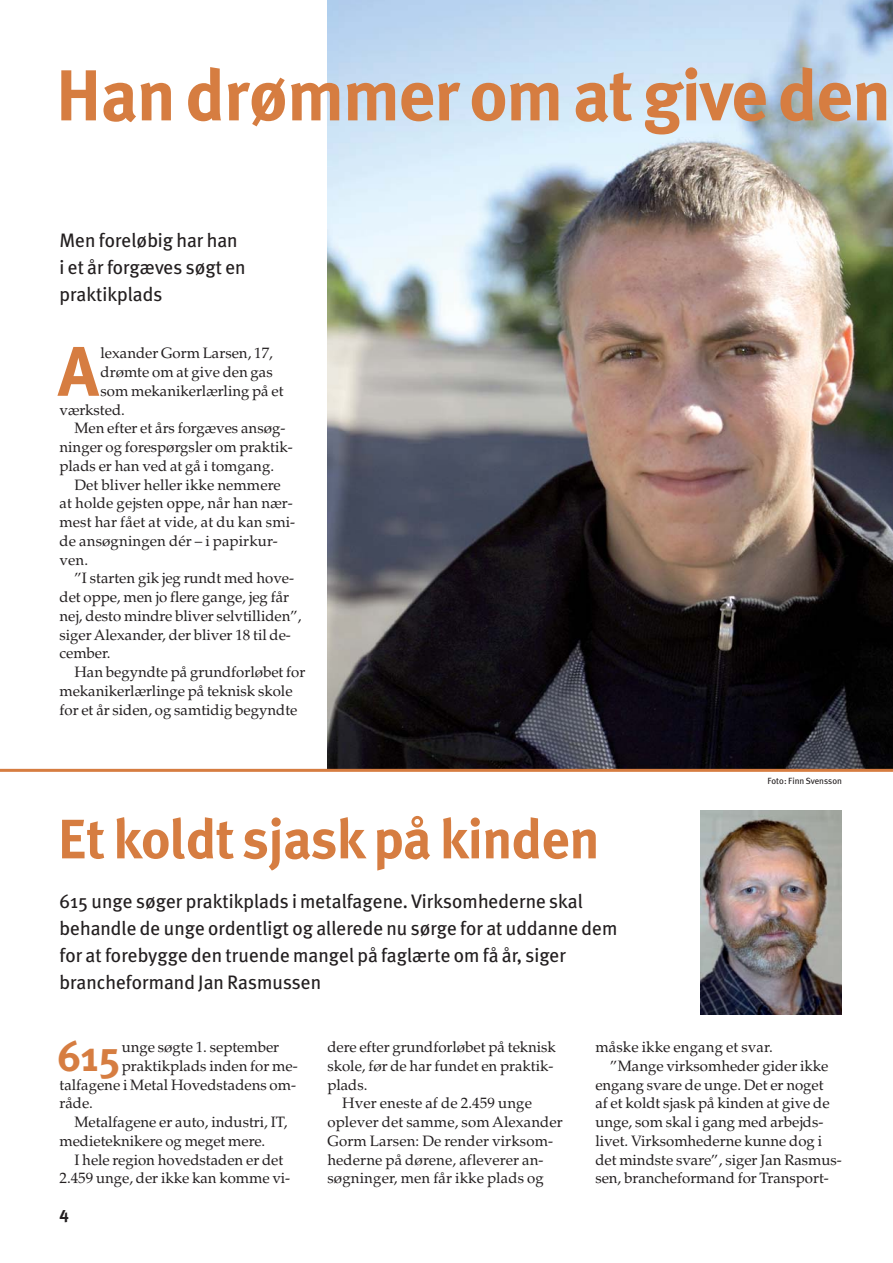
<style>
.page{position:relative;width:893px;height:1263px;background:#fff}
.page>*{position:absolute;margin:0;border:0;box-sizing:border-box;transform-origin:0 0}
.t1{font:700 72px "Meta Plus";letter-spacing:-.015em;color:#d67d41}
.t2{font:700 70.05px "Meta Plus";color:#d67d41}
.t3{font:700 55.5px "Meta Plus";letter-spacing:-.01em;color:#d67d41}
.t4{font:700 42.6px "Meta Plus";color:#d67d41}
.t5{font:19.5px/27px "Meta Plus";color:#231f20}
.t6{font:700 17.25px "Meta Plus";color:#231f20}
.t7{font:15px "Palatino";color:#231f20}
.t8{font:9px "Meta Plus";color:#231f20}
</style>
<div class="page">
<img style="left:327px;top:0;width:566px;height:769px">
<hr style="left:0;top:769px;width:893px;height:3px;background:#d67d41">
<img style="left:701px;top:810px;width:141px;height:204px">
<h1 class="t1" style="left:55px;top:67px;width:837px">Han drømmer om at give den</h1>
<h3 class="t5" style="left:60px;top:229px;width:188px">Men foreløbig har han i et år forgæves søgt en praktikplads</h3>
<h2 class="t2" style="left:58px;top:344px;width:42px">A</h2>
<p class="t7" style="left:101px;top:347px;width:174px">lexander Gorm Larsen, 17,</p>
<p class="t7" style="left:101px;top:366px;width:174px">drømte om at give den gas</p>
<p class="t7" style="left:101px;top:385px;width:185px">som mekanikerlærling på et</p>
<p class="t7" style="left:60px;top:404px;width:67px">værksted.</p>
<p class="t7" style="left:74px;top:422px;width:212px">Men efter et års forgæves ansøg-</p>
<p class="t7" style="left:60px;top:441px;width:235px">ninger og forespørgsler om praktik-</p>
<p class="t7" style="left:60px;top:460px;width:216px">plads er han ved at gå i tomgang.</p>
<p class="t7" style="left:74px;top:479px;width:208px">Det bliver heller ikke nemmere</p>
<p class="t7" style="left:60px;top:497px;width:235px">at holde gejsten oppe, når han nær-</p>
<p class="t7" style="left:60px;top:516px;width:237px">mest har fået at vide, at du kan smi-</p>
<p class="t7" style="left:60px;top:535px;width:220px">de ansøgningen dér – i papirkur-</p>
<p class="t7" style="left:60px;top:554px;width:30px">ven.</p>
<p class="t7" style="left:74px;top:572px;width:221px">”I starten gik jeg rundt med hove-</p>
<p class="t7" style="left:60px;top:591px;width:231px">det oppe, men jo flere gange, jeg får</p>
<p class="t7" style="left:60px;top:610px;width:244px">nej, desto mindre bliver selvtilliden”,</p>
<p class="t7" style="left:60px;top:629px;width:233px">siger Alexander, der bliver 18 til de-</p>
<p class="t7" style="left:60px;top:647px;width:53px">cember.</p>
<p class="t7" style="left:74px;top:666px;width:232px">Han begyndte på grundforløbet for</p>
<p class="t7" style="left:60px;top:685px;width:234px">mekanikerlærlinge på teknisk skole</p>
<p class="t7" style="left:60px;top:704px;width:239px">for et år siden, og samtidig begyndte</p>
<h3 class="t3" style="left:57px;top:817px;width:544px">Et koldt sjask på kinden</h3>
<h3 class="t5" style="left:60px;top:889px;width:560px">615 unge søger praktikplads i metalfagene. Virksomhederne skal behandle de unge ordentligt og allerede nu sørge for at uddanne dem for at forebygge den truende mangel på faglærte om få år, siger brancheformand Jan Rasmussen</h3>
<p class="t8" style="left:767px;top:777px;width:76px">Foto: Finn Svensson</p>
<h3 class="t4" style="left:57px;top:1039px;width:64px">615</h3>
<p class="t7" style="left:122px;top:1041px;width:159px">unge søgte 1. september</p>
<p class="t7" style="left:122px;top:1060px;width:177px">praktikplads inden for me-</p>
<p class="t7" style="left:60px;top:1079px;width:238px">talfagene i Metal Hovedstadens om-</p>
<p class="t7" style="left:60px;top:1097px;width:35px">råde.</p>
<p class="t7" style="left:74px;top:1116px;width:215px">Metalfagene er auto, industri, IT,</p>
<p class="t7" style="left:60px;top:1135px;width:207px">medieteknikere og meget mere.</p>
<p class="t7" style="left:74px;top:1154px;width:210px">I hele region hovedstaden er det</p>
<p class="t7" style="left:60px;top:1172px;width:232px">2.459 unge, der ikke kan komme vi-</p>
<p class="t6" style="left:60px;top:1207px;width:11px">4</p>
<p class="t7" style="left:327px;top:1041px;width:230px">dere efter grundforløbet på teknisk</p>
<p class="t7" style="left:327px;top:1060px;width:228px">skole, før de har fundet en praktik-</p>
<p class="t7" style="left:327px;top:1079px;width:42px">plads.</p>
<p class="t7" style="left:342px;top:1097px;width:191px">Hver eneste af de 2.459 unge</p>
<p class="t7" style="left:327px;top:1116px;width:237px">op lever det samme, som Alexander</p>
<p class="t7" style="left:327px;top:1135px;width:227px">Gorm Larsen: De render virksom -</p>
<p class="t7" style="left:327px;top:1154px;width:218px">hederne på dørene, afleverer an -</p>
<p class="t7" style="left:327px;top:1172px;width:218px">søgninger, men får ikke plads og</p>
<p class="t7" style="left:595px;top:1041px;width:179px">måske ikke engang et svar.</p>
<p class="t7" style="left:610px;top:1060px;width:220px">”Mange virksomheder gider ikke</p>
<p class="t7" style="left:595px;top:1079px;width:230px">engang svare de unge. Det er noget</p>
<p class="t7" style="left:595px;top:1097px;width:236px">af et koldt sjask på kinden at give de</p>
<p class="t7" style="left:595px;top:1116px;width:230px">unge, som skal i gang med arbejds -</p>
<p class="t7" style="left:595px;top:1135px;width:228px">livet. Virksomhederne kunne dog i</p>
<p class="t7" style="left:595px;top:1154px;width:248px">det mindste svare”, siger Jan Rasmus-</p>
<p class="t7" style="left:595px;top:1172px;width:235px">sen, brancheformand for Transport-</p>
</div>
